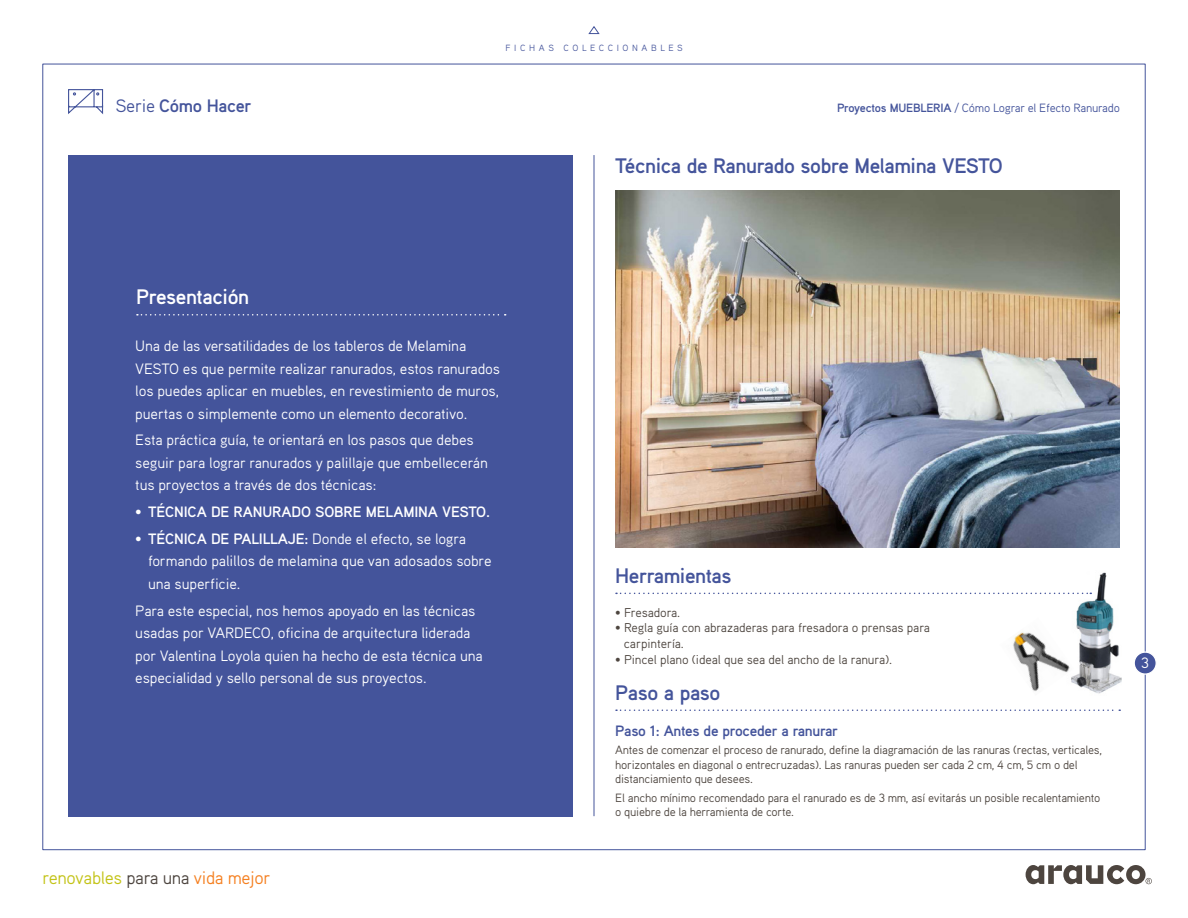
<style>
.page{position:relative;width:1188px;height:918px;background:#fff}
.page>*{position:absolute;margin:0;border:0;box-sizing:border-box;transform-origin:0 0}
.t1{font:700 21px "Aaux Pro OT";letter-spacing:-.02em;color:#44549b}
.t2{font:700 21px "Aaux Pro OT";letter-spacing:-.02em;color:#fff}
.t3{font:18px "Aaux Pro OT";letter-spacing:-.02em;color:#c3c317}
.t4{font:700 18px "Aaux Pro OT";letter-spacing:-.02em;color:#44549b}
.Texto_general{font:15px/22.5px "Aaux Pro OT";letter-spacing:-.01em;color:#fff}
.Texto_general-2{font:700 15px "Aaux Pro OT";letter-spacing:-.01em;color:#fff}
.t5{font:700 15px "Aaux Pro OT";letter-spacing:-.02em;color:#44549b}
.Texto_general-3{font:12.75px "Aaux Pro OT";letter-spacing:-.01em;color:#4d453f}
.t6{font:12px/14.4px "Aaux Pro OT";letter-spacing:-.02em;color:#4d453f}
.t7{font:12px "Aaux Pro OT";letter-spacing:-.02em;color:#44549b}
.t8{font:9px "Aaux Pro OT";letter-spacing:.4em;color:#44549b}
.s1{font-weight:400}
.s2{font-weight:700}
.s3{color:#4d453f}
.s4{color:#f58021}
</style>
<div class="page">
<div style="left:68px;top:155px;width:505px;height:661px;background:#44549b"></div>
<div style="left:1134px;top:652px;width:22px;height:22px;background:#44549b;border-radius:50%"></div>
<div style="left:1134px;top:651px;width:23px;height:24px;border:1px solid #fff;border-radius:50%"></div>
<svg style="left:68px;top:89px;width:36px;height:25px"></svg>
<svg style="left:1026px;top:865px;width:126px;height:19px"></svg>
<hr style="left:594px;top:155px;width:1px;height:661px;background:#44549b">
<svg style="left:588px;top:26px;width:12px;height:8px"></svg>
<img style="left:615px;top:190px;width:505px;height:357px">
<img style="left:1068px;top:572px;width:53px;height:122px">
<img style="left:1013px;top:618px;width:61px;height:76px">
<svg style="left:616px;top:593px;width:475px;height:1px"></svg>
<svg style="left:616px;top:710px;width:504px;height:1px"></svg>
<svg style="left:137px;top:314px;width:369px;height:2px"></svg>
<p class="t8" style="left:505px;top:42px;width:179px">FICHAS COLECCIONABLES</p>
<p class="t4" style="left:115px;top:95px;width:138px"><span class="s1">Serie</span> Cómo Hacer</p>
<p class="t7" style="left:837px;top:101px;width:284px"><span class="s2">Proyectos MUEBLERIA</span> / Cómo Lograr el Efecto Ranurado</p>
<p class="t1" style="left:615px;top:152px;width:389px">Técnica de Ranurado sobre Melamina VESTO</p>
<p class="t2" style="left:136px;top:283px;width:114px">Presentación</p>
<p class="Texto_general" style="left:135px;top:334px;width:366px">Una de las versatilidades de los tableros de Melamina VESTO es que permite realizar ranurados, estos ranurados los puedes aplicar en muebles, en revestimiento de muros, puertas o simplemente como un elemento decorativo.</p>
<p class="Texto_general" style="left:135px;top:429px;width:354px">Esta práctica guía, te orientará en los pasos que debes seguir para lograr ranurados y palillaje que embellecerán tus proyectos a través de dos técnicas:</p>
<p class="Texto_general-2" style="left:135px;top:502px;width:356px"><span class="s1">•</span> TÉCNICA DE RANURADO SOBRE MELAMINA VESTO.</p>
<p class="Texto_general" style="left:148px;top:527px;width:345px;text-indent:-13px">• <span class="s2">TÉCNICA DE PALILLAJE:</span> Donde el efecto, se logra formando palillos de melamina que van adosados sobre una superficie.</p>
<p class="Texto_general" style="left:135px;top:599px;width:349px">Para este especial, nos hemos apoyado en las técnicas usadas por VARDECO, oficina de arquitectura liderada por Valentina Loyola quien ha hecho de esta técnica una especialidad y sello personal de sus proyectos.</p>
<p class="t3" style="left:43px;top:866px;width:230px">renovables <span class="s3">para una</span> <span class="s4">vida mejor</span></p>
<p class="t1" style="left:615px;top:562px;width:118px">Herramientas</p>
<p class="Texto_general-3" style="left:615px;top:604px;width:67px">• Fresadora.</p>
<p class="Texto_general-3" style="left:615px;top:620px;width:316px">• Regla guía con abrazaderas para fresadora o prensas para</p>
<p class="Texto_general-3" style="left:624px;top:636px;width:62px">carpintería.</p>
<p class="Texto_general-3" style="left:615px;top:652px;width:278px">• Pincel plano (ideal que sea del ancho de la ranura).</p>
<p class="t1" style="left:615px;top:679px;width:107px">Paso a paso</p>
<p class="t5" style="left:615px;top:721px;width:225px">Paso 1: Antes de proceder a ranurar</p>
<p class="t6" style="left:615px;top:742px;width:488px">Antes de comenzar el proceso de ranurado, define la diagramación de las ranuras (rectas, verticales, horizontales en diagonal o entrecruzadas). Las ranuras pueden ser cada 2 cm, 4 cm, 5 cm o del distanciamiento que desees.</p>
<p class="t6" style="left:615px;top:790px;width:487px">El ancho mínimo recomendado para el ranurado es de 3 mm, así evitarás un posible recalentamiento</p>
<p class="t6" style="left:615px;top:804px;width:180px">o quiebre de la herramienta de corte.</p>
<p class="Texto_general" style="left:1141px;top:651px;width:9px">3</p>
</div>
